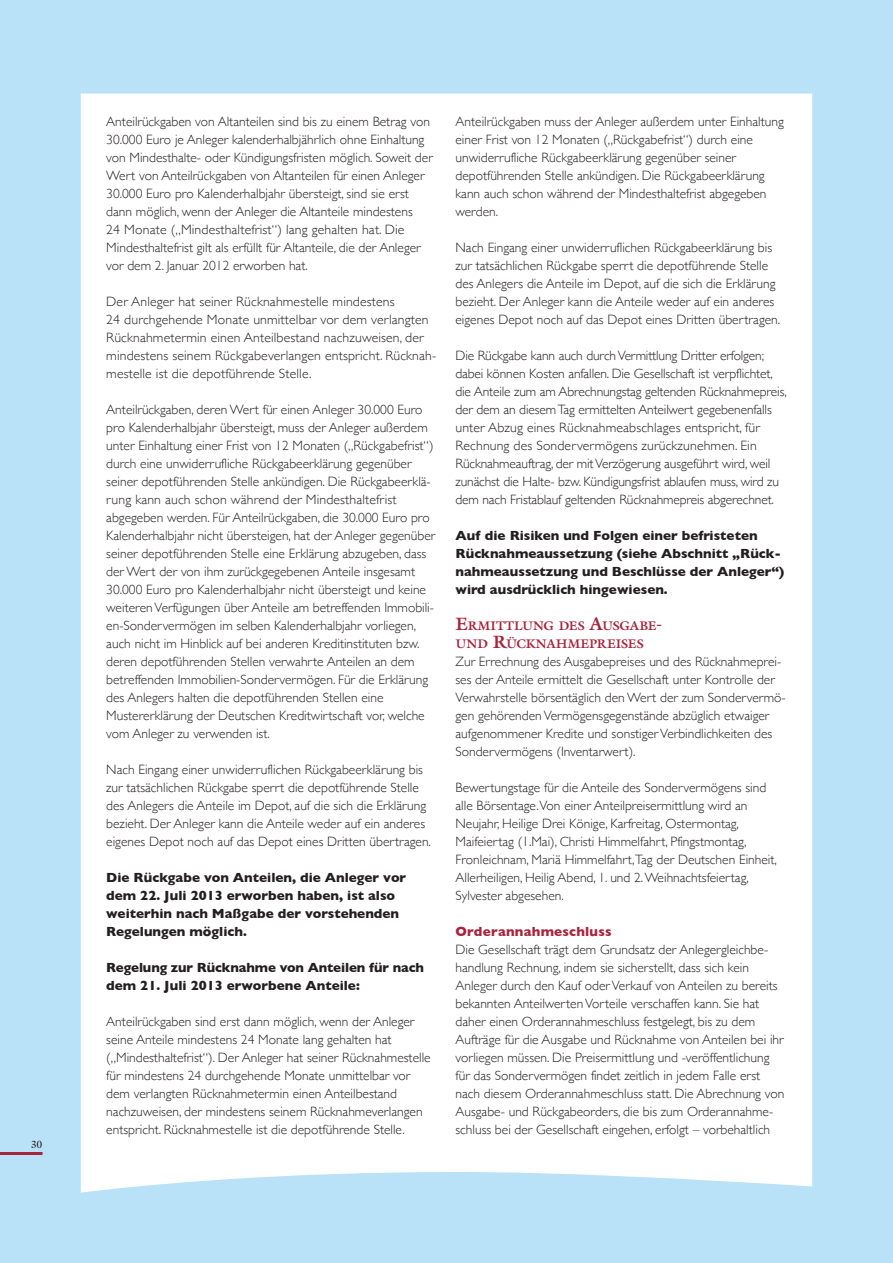
<style>
.page{position:relative;width:893px;height:1263px;background:#b9e1f7}
.page>*{position:absolute;margin:0;border:0;box-sizing:border-box;transform-origin:0 0}
.t1{font:700 18px "Galliard";color:#a9233d}
.t2{font:300 13.5px/18px "Gill Sans";color:#231f20}
.t3{font:700 13.5px/18px "Gill Sans";color:#231f20}
.t4{font:700 13.5px "Gill Sans";letter-spacing:.015em;color:#a9233d}
.t5{font:700 12.6px "Galliard";letter-spacing:-.005em;color:#a9233d}
.t6{font:10.5px "Galliard";color:#231f20}
.s1{font-size:18px}
</style>
<div class="page">
<div style="left:81px;top:94px;width:731px;height:1098px;background:#fff"></div>
<hr style="left:0;top:1152px;width:43px;height:3px;background:#a9233d">
<p class="t6" style="left:31px;top:1138px;width:13px">30</p>
<p class="t2" style="left:106px;top:112px;width:328px">Anteilrückgaben von Altanteilen sind bis zu einem Betrag von 30.000 Euro je Anleger kalenderhalbjährlich ohne Einhaltung von Mindesthalte- oder Kündigungsfristen möglich. Soweit der Wert von Anteilrückgaben von Altanteilen für einen Anleger 30.000 Euro pro Kalenderhalbjahr übersteigt, sind sie erst dann möglich, wenn der Anleger die Altanteile mindestens<br>24 Monate („Mindesthaltefrist“) lang gehalten hat. Die Mindesthaltefrist gilt als erfüllt für Altanteile, die der Anleger vor dem 2. Januar 2012 erworben hat.</p>
<p class="t2" style="left:106px;top:292px;width:332px">Der Anleger hat seiner Rücknahmestelle mindestens<br>24 durchgehende Monate unmittelbar vor dem verlangten Rücknahmetermin einen Anteilbestand nachzuweisen, der mindestens seinem Rückgabeverlangen entspricht. Rücknah&shy;mestelle ist die depotführende Stelle.</p>
<p class="t2" style="left:106px;top:400px;width:330px">Anteilrückgaben, deren Wert für einen Anleger 30.000 Euro pro Kalenderhalbjahr übersteigt, muss der Anleger außerdem unter Einhaltung einer Frist von 12 Monaten („Rückgabefrist“) durch eine unwiderrufliche Rückgabeerklärung gegenüber seiner depotführenden Stelle ankündigen. Die Rückgabeerklä&shy;rung kann auch schon während der Mindesthaltefrist abgegeben werden. Für Anteilrückgaben, die 30.000 Euro pro Kalenderhalbjahr nicht übersteigen, hat der Anleger gegenüber seiner depotführenden Stelle eine Erklärung abzugeben, dass der Wert der von ihm zurückgegebenen Anteile insgesamt 30.000 Euro pro Kalenderhalbjahr nicht übersteigt und keine weiteren Verfügungen über Anteile am betreffenden Immobili&shy;en-Sondervermögen im selben Kalenderhalbjahr vorliegen, auch nicht im Hinblick auf bei anderen Kreditinstituten bzw. deren depotführenden Stellen verwahrte Anteilen an dem betreffenden Immobilien-Sondervermögen. Für die Erklärung des Anlegers halten die depotführenden Stellen eine Mustererklärung der Deutschen Kreditwirtschaft vor, welche vom Anleger zu verwenden ist.</p>
<p class="t2" style="left:106px;top:760px;width:326px">Nach Eingang einer unwiderruflichen Rückgabeerklärung bis zur tatsächlichen Rückgabe sperrt die depotführende Stelle des Anlegers die Anteile im Depot, auf die sich die Erklärung bezieht. Der Anleger kann die Anteile weder auf ein anderes eigenes Depot noch auf das Depot eines Dritten übertragen.</p>
<p class="t3" style="left:106px;top:868px;width:301px">Die Rückgabe von Anteilen, die Anleger vor dem 22. Juli 2013 erworben haben, ist also weiterhin nach Maßgabe der vorstehenden Regelungen möglich.</p>
<p class="t3" style="left:106px;top:958px;width:319px">Regelung zur Rücknahme von Anteilen für nach dem 21. Juli 2013 erworbene Anteile:</p>
<p class="t2" style="left:106px;top:1012px;width:326px">Anteilrückgaben sind erst dann möglich, wenn der Anleger seine Anteile mindestens 24 Monate lang gehalten hat („Mindesthaltefrist“). Der Anleger hat seiner Rücknahmestelle für mindestens 24 durchgehende Monate unmittelbar vor dem verlangten Rücknahmetermin einen Anteilbestand nachzuweisen, der mindestens seinem Rücknahmeverlangen entspricht. Rücknahmestelle ist die depotführende Stelle.</p>
<p class="t2" style="left:455px;top:112px;width:330px">Anteilrückgaben muss der Anleger außerdem unter Einhaltung einer Frist von 12 Monaten („Rückgabefrist“) durch eine unwiderrufliche Rückgabeerklärung gegenüber seiner depotführenden Stelle ankündigen. Die Rückgabeerklärung kann auch schon während der Mindesthaltefrist abgegeben werden.</p>
<p class="t2" style="left:455px;top:238px;width:326px">Nach Eingang einer unwiderruflichen Rückgabeerklärung bis zur tatsächlichen Rückgabe sperrt die depotführende Stelle des Anlegers die Anteile im Depot, auf die sich die Erklärung bezieht. Der Anleger kann die Anteile weder auf ein anderes eigenes Depot noch auf das Depot eines Dritten übertragen.</p>
<p class="t2" style="left:455px;top:346px;width:333px">Die Rückgabe kann auch durch Vermittlung Dritter erfolgen; dabei können Kosten anfallen. Die Gesellschaft ist verpflichtet, die Anteile zum am Abrechnungstag geltenden Rücknahmepreis, der dem an diesem Tag ermittelten Anteilwert gegebenenfalls unter Abzug eines Rücknahmeabschlages entspricht, für Rechnung des Sondervermögens zurückzunehmen. Ein Rücknahmeauftrag, der mit Verzögerung ausgeführt wird, weil zunächst die Halte- bzw. Kündigungsfrist ablaufen muss, wird zu dem nach Fristablauf geltenden Rücknahmepreis abgerechnet.</p>
<p class="t3" style="left:455px;top:526px;width:330px">Auf die Risiken und Folgen einer befristeten Rücknahmeaussetzung (siehe Abschnitt „Rück&shy;nahmeaussetzung und Beschlüsse der Anleger“) wird ausdrücklich hingewiesen.</p>
<p class="t5" style="left:455px;top:617px;width:70px"><span class="s1">E</span>RMITTLUNG</p>
<p class="t5" style="left:559px;top:617px;width:54px">DES <span class="s1">A</span>USGABE</p>
<h1 class="t1" style="left:656px;top:612px;width:8px">-</h1>
<p class="t5" style="left:455px;top:635px;width:72px">UN D <span class="s1">R</span>ÜCKNAH</p>
<p class="t5" style="left:568px;top:635px;width:38px">MEPREISES</p>
<p class="t2" style="left:455px;top:652px;width:332px">Zur Errechnung des Ausgabepreises und des Rücknahmeprei&shy;ses der Anteile ermittelt die Gesellschaft unter Kontrolle der Verwahrstelle börsentäglich den Wert der zum Sondervermö&shy;gen gehörenden Vermögensgegenstände abzüglich etwaiger aufgenommener Kredite und sonstiger Verbindlichkeiten des Sondervermögens (Inventarwert).</p>
<p class="t2" style="left:455px;top:778px;width:323px">Bewertungstage für die Anteile des Sondervermögens sind alle Börsentage.Von einer Anteilpreisermittlung wird an Neujahr, Heilige Drei Könige, Karfreitag, Ostermontag, Maifeiertag (1.Mai), Christi Himmelfahrt, Pfingstmontag, Fronleichnam, Mariä Himmelfahrt,Tag der Deutschen Einheit, Allerheiligen, Heilig Abend, 1. und 2. Weihnachtsfeiertag, Sylvester abgesehen.</p>
<p class="t4" style="left:455px;top:921px;width:158px">Orderannahmeschluss</p>
<p class="t2" style="left:455px;top:940px;width:330px">Die Gesellschaft trägt dem Grundsatz der Anlegergleichbe&shy;handlung Rechnung, indem sie sicherstellt, dass sich kein Anleger durch den Kauf oder Verkauf von Anteilen zu bereits bekannten Anteilwerten Vorteile verschaffen kann. Sie hat daher einen Orderannahmeschluss festgelegt, bis zu dem Aufträge für die Ausgabe und Rücknahme von Anteilen bei ihr vorliegen müssen. Die Preisermittlung und -veröffentlichung für das Sondervermögen findet zeitlich in jedem Falle erst nach diesem Orderannahmeschluss statt. Die Abrechnung von Ausgabe- und Rückgabeorders, die bis zum Orderannahme&shy;schluss bei der Gesellschaft eingehen, erfolgt – vorbehaltlich</p>
</div>
